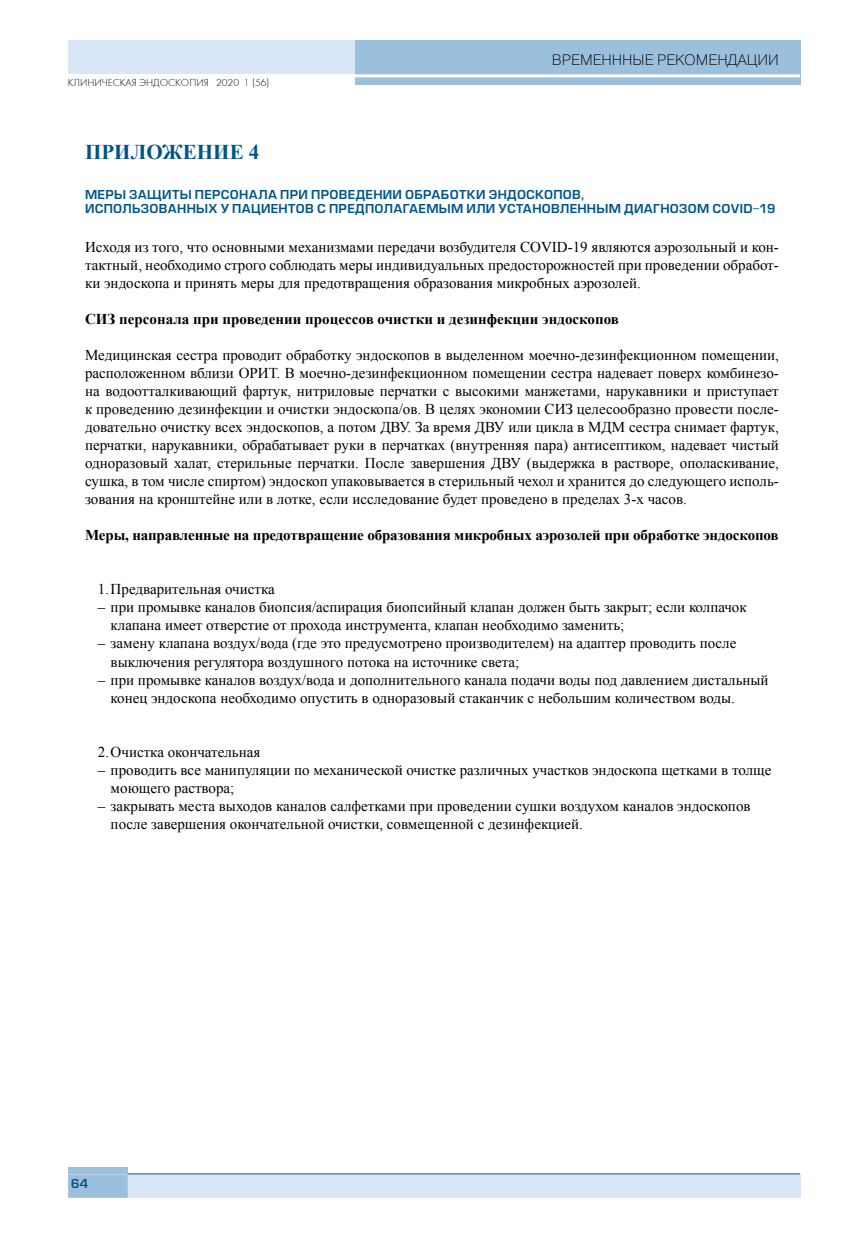
<style>
.page{position:relative;width:864px;height:1234px;background:#fff}
.page>*{position:absolute;margin:0;border:0;box-sizing:border-box;transform-origin:0 0}
.t1{font:700 21px "Times New Roman";color:#005488}
.t2{font:15px/18px "Times New Roman";color:#000}
.t3{font:700 15px "Times New Roman";letter-spacing:-.01em;color:#000}
.t4{font:15px "Pragmatica Light C";color:#000}
.t5{font:12px/14.4px "Europe Demi C";letter-spacing:.025em;color:#005488}
.t6{font:10.5px "Futura Light C";color:#000}
</style>
<div class="page">
<div style="left:68px;top:40px;width:732px;height:34px;background:#d8e6f7"></div>
<div style="left:355px;top:40px;width:444px;height:45px;background:#9bc0dd"></div>
<hr style="left:323px;top:74px;width:476px;height:3px;background:#fff">
<div style="left:69px;top:1174px;width:730px;height:23px;background:#d8e6f7"></div>
<div style="left:68px;top:1174px;width:60px;height:23px;background:#9bc0dd;border:2px solid #9bc0dd"></div>
<div style="left:68px;top:1166px;width:60px;height:7px;background:#9bc0dd"></div>
<hr style="left:127px;top:1173px;width:672px;height:1px;background:#005488">
<p class="t6" style="left:68px;top:77px;width:203px">КЛИНИЧЕСКАЯ ЭНДОСКОПИЯ 2020 1 (56)</p>
<p class="t4" style="left:551px;top:52px;width:228px">ВРЕМЕНННЫЕ РЕКОМЕНДАЦИИ</p>
<h1 class="t1" style="left:85px;top:137px;width:176px">ПРИЛОЖЕНИЕ 4</h1>
<p class="t5" style="left:85px;top:187px;width:691px">МЕРЫ ЗАЩИТЫ ПЕРСОНАЛА ПРИ ПРОВЕДЕНИИ ОБРАБОТКИ ЭНДОСКОПОВ,<br>ИСПОЛЬЗОВАННЫХ У ПАЦИЕНТОВ С ПРЕДПОЛАГАЕМЫМ ИЛИ УСТАНОВЛЕННЫМ ДИАГНОЗОМ COVID‑19</p>
<p class="t2" style="left:85px;top:238px;width:695px;text-align:justify">Исходя из того, что основными механизмами передачи возбудителя COVID‑19 являются аэрозольный и кон&shy;тактный, необходимо строго соблюдать меры индивидуальных предосторожностей при проведении обработ&shy;ки эндоскопа и принять меры для предотвращения образования микробных аэрозолей.</p>
<p class="t3" style="left:85px;top:309px;width:535px">СИЗ персонала при проведении процессов очистки и дезинфекции эндоскопов</p>
<p class="t2" style="left:85px;top:346px;width:695px;text-align:justify">Медицинская сестра проводит обработку эндоскопов в выделенном моечно-дезинфекционном помещении, расположенном вблизи ОРИТ. В моечно-дезинфекционном помещении сестра надевает поверх комбинезо&shy;на водоотталкивающий фартук, нитриловые перчатки с высокими манжетами, нарукавники и приступает к проведению дезинфекции и очистки эндоскопа/ов. В целях экономии СИЗ целесообразно провести после&shy;довательно очистку всех эндоскопов, а потом ДВУ. За время ДВУ или цикла в МДМ сестра снимает фартук, перчатки, нарукавники, обрабатывает руки в перчатках (внутренняя пара) антисептиком, надевает чистый одноразовый халат, стерильные перчатки. После завершения ДВУ (выдержка в растворе, ополаскивание, сушка, в том числе спиртом) эндоскоп упаковывается в стерильный чехол и хранится до следующего исполь&shy;зования на кронштейне или в лотке, если исследование будет проведено в пределах 3-х часов.</p>
<p class="t3" style="left:85px;top:525px;width:694px">Меры, направленные на предотвращение образования микробных аэрозолей при обработке эндоскопов</p>
<p class="t2" style="left:98px;top:580px;width:178px">1.Предварительная очистка</p>
<p class="t2" style="left:111px;top:598px;width:637px;text-indent:-13px">– при промывке каналов биопсия/аспирация биопсийный клапан должен быть закрыт; если колпачок клапана имеет отверстие от прохода инструмента, клапан необходимо заменить;</p>
<p class="t2" style="left:111px;top:634px;width:627px;text-indent:-13px">– замену клапана воздух/вода (где это предусмотрено производителем) на адаптер проводить после выключения регулятора воздушного потока на источнике света;</p>
<p class="t2" style="left:111px;top:670px;width:659px;text-indent:-13px">– при промывке каналов воздух/вода и дополнительного канала подачи воды под давлением дистальный конец эндоскопа необходимо опустить в одноразовый стаканчик с небольшим количеством воды.</p>
<p class="t2" style="left:98px;top:742px;width:164px">2.Очистка окончательная</p>
<p class="t2" style="left:111px;top:760px;width:662px;text-indent:-13px">– проводить все манипуляции по механической очистке различных участков эндоскопа щетками в толще моющего раствора;</p>
<p class="t2" style="left:111px;top:796px;width:641px;text-indent:-13px">– закрывать места выходов каналов салфетками при проведении сушки воздухом каналов эндоскопов после завершения окончательной очистки, совмещенной с дезинфекцией.</p>
<p class="t5" style="left:71px;top:1176px;width:19px">64</p>
</div>
